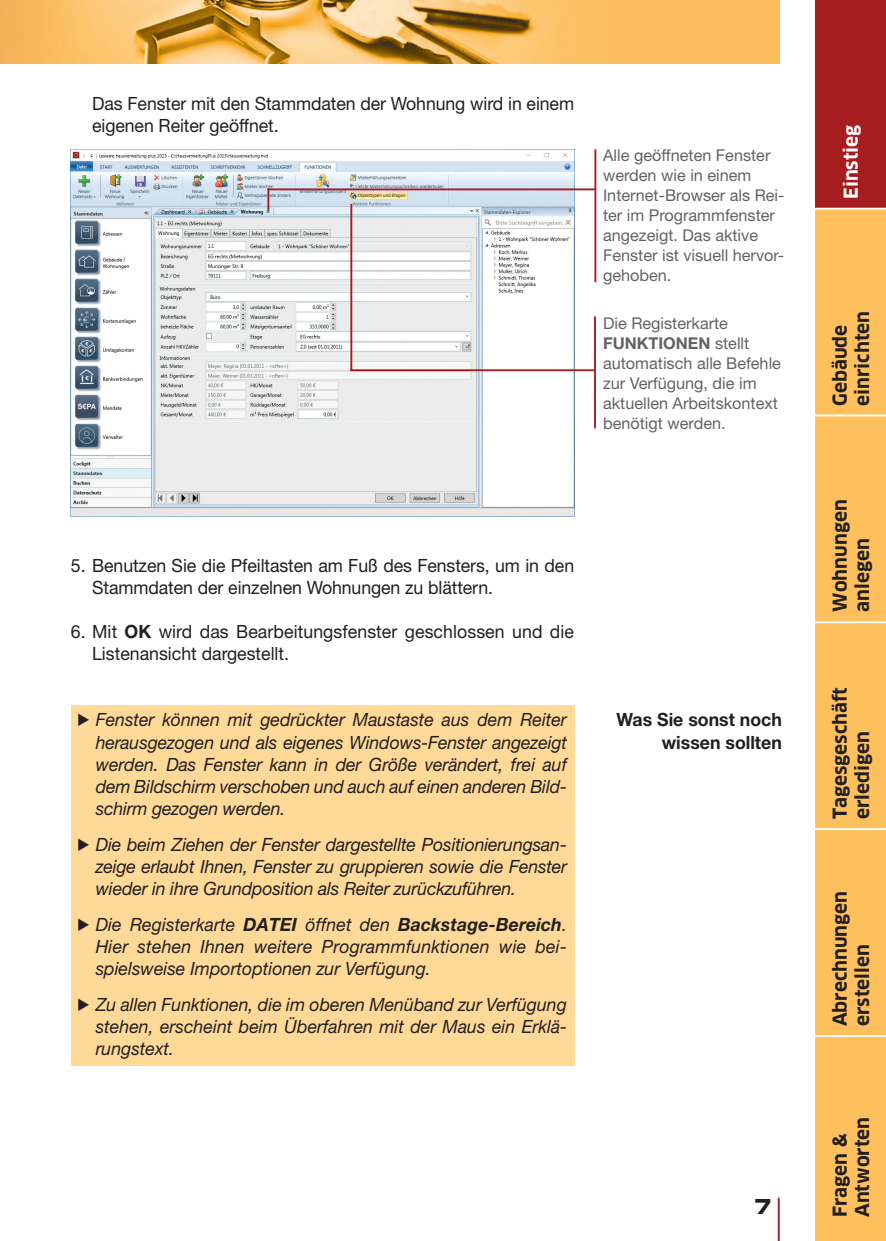
<style>
.page{position:relative;width:886px;height:1241px;background:#fff}
.page>*{position:absolute;margin:0;border:0;box-sizing:border-box;transform-origin:0 0}
.t1{font:700 20px "Clan Pro Extd";color:#231f20}
.t2{font:700 18.75px/22.5px "Clan Pro";color:#231f20}
.t3{font:700 18.75px "Clan Pro";color:#fff}
.Copy_Kasten_Tab{font:italic 18.25px/22px "Helvetica Neue LT Std";letter-spacing:-.005em;color:#231f20;text-align:justify}
.Copy_Aufzählung{font:18.25px/22px "Helvetica Neue LT Std";letter-spacing:-.005em;color:#231f20}
.Subline_rechts{font:700 18.25px/22px "Helvetica Neue LT Std";color:#231f20;text-align:right}
.Screen-Text_links{font:16.25px/20px "Helvetica Neue LT Std";color:#636366}
.s1{font-weight:700}
</style>
<div class="page">
<hr style="left:778px;top:1197px;width:2px;height:43px;background:#a61c1f">
<div style="left:815px;top:209px;width:71px;height:1031px;background:#fdc05d"></div>
<div style="left:815px;top:0;width:71px;height:208px;background:#a61c1f"></div>
<hr style="left:815px;top:414px;width:71px;height:2px;background:#fff">
<hr style="left:815px;top:621px;width:71px;height:2px;background:#fff">
<hr style="left:815px;top:828px;width:71px;height:2px;background:#fff">
<hr style="left:815px;top:1034px;width:71px;height:2px;background:#fff">
<img style="left:0;top:0;width:780px;height:64px">
<div style="left:71px;top:704px;width:503px;height:361px;background:#fed998"></div>
<img style="left:71px;top:149px;width:503px;height:367px">
<hr style="left:594px;top:149px;width:2px;height:133px;background:#a61c1f">
<hr style="left:594px;top:316px;width:2px;height:112px;background:#a61c1f">
<hr style="left:267px;top:188px;width:328px;height:2px;background:#a61c1f">
<hr style="left:350px;top:369px;width:244px;height:2px;background:#a61c1f">
<hr style="left:350px;top:204px;width:2px;height:167px;background:#a61c1f">
<hr style="left:267px;top:189px;width:2px;height:21px;background:#a61c1f">
<p class="Copy_Aufzählung" style="left:92px;top:92px;width:483px">Das Fenster mit den Stammdaten der Wohnung wird in einem eigenen Reiter geöffnet.</p>
<p class="Screen-Text_links" style="left:603px;top:145px;width:183px">Alle geöffneten Fenster werden wie in einem<br>Internet-Browser als Rei&shy;ter im Programmfenster angezeigt. Das aktive<br>Fenster ist visuell hervor&shy;gehoben.</p>
<p class="Screen-Text_links" style="left:603px;top:313px;width:179px">Die Registerkarte<br><span class="s1">FUNKTIONEN</span> stellt automatisch alle Befehle zur Verfügung, die im aktuellen Arbeitskontext benötigt werden.</p>
<p class="Copy_Aufzählung" style="left:92px;top:554px;width:483px;text-indent:-21px">5. Benutzen Sie die Pfeiltasten am Fuß des Fensters, um in den<br>Stammdaten der einzelnen Wohnungen zu blättern.</p>
<p class="Copy_Aufzählung" style="left:92px;top:620px;width:483px;text-indent:-21px">6. Mit <span class="s1">OK</span> wird das Bearbeitungsfenster geschlossen und die<br>Listenansicht dargestellt.</p>
<p class="Copy_Kasten_Tab" style="left:96px;top:708px;width:473px;text-indent:-21px">◆Fenster können mit gedrückter Maustaste aus dem Reiter herausgezogen und als eigenes Windows-Fenster angezeigt werden. Das Fenster kann in der Größe verändert, frei auf dem Bildschirm verschoben und auch auf einen anderen Bild&shy;schirm gezogen werden.</p>
<p class="Copy_Kasten_Tab" style="left:96px;top:832px;width:473px;text-indent:-21px">◆ Die beim Ziehen der Fenster dargestellte Positionierungsan&shy;zeige erlaubt Ihnen, Fenster zu gruppieren sowie die Fenster wieder in ihre Grundposition als Reiter zurückzuführen.</p>
<p class="Copy_Kasten_Tab" style="left:96px;top:913px;width:473px;text-indent:-21px">◆ Die Registerkarte <span class="s1">DATEI</span> öffnet den <span class="s1">Backstage-Bereich</span>.<br>Hier stehen Ihnen weitere Programmfunktionen wie bei&shy;spielsweise Importoptionen zur Verfügung.</p>
<p class="Copy_Kasten_Tab" style="left:96px;top:993px;width:473px;text-indent:-21px">◆Zu allen Funktionen, die im oberen Menüband zur Verfügung stehen, erscheint beim Überfahren mit der Maus ein Erklä&shy;rungstext.</p>
<p class="Subline_rechts" style="left:616px;top:708px;width:167px">Was Sie sonst noch wissen sollten</p>
<p class="t1" style="left:754px;top:1194px;width:19px">7</p>
<p class="t3" style="left:840px;top:199px;width:76px;rotate:-90deg">Einstieg</p>
<p class="t2" style="left:829px;top:406px;width:96px;rotate:-90deg">Gebäude einrichten</p>
<p class="t2" style="left:829px;top:611px;width:114px;rotate:-90deg">Wohnungen anlegen</p>
<p class="t2" style="left:829px;top:819px;width:133px;rotate:-90deg">Tagesgeschäft erledigen</p>
<p class="t2" style="left:829px;top:1026px;width:137px;rotate:-90deg">Abrechnungen erstellen</p>
<p class="t2" style="left:829px;top:1216px;width:102px;rotate:-90deg">Fragen &amp;<br>Antworten</p>
</div>
